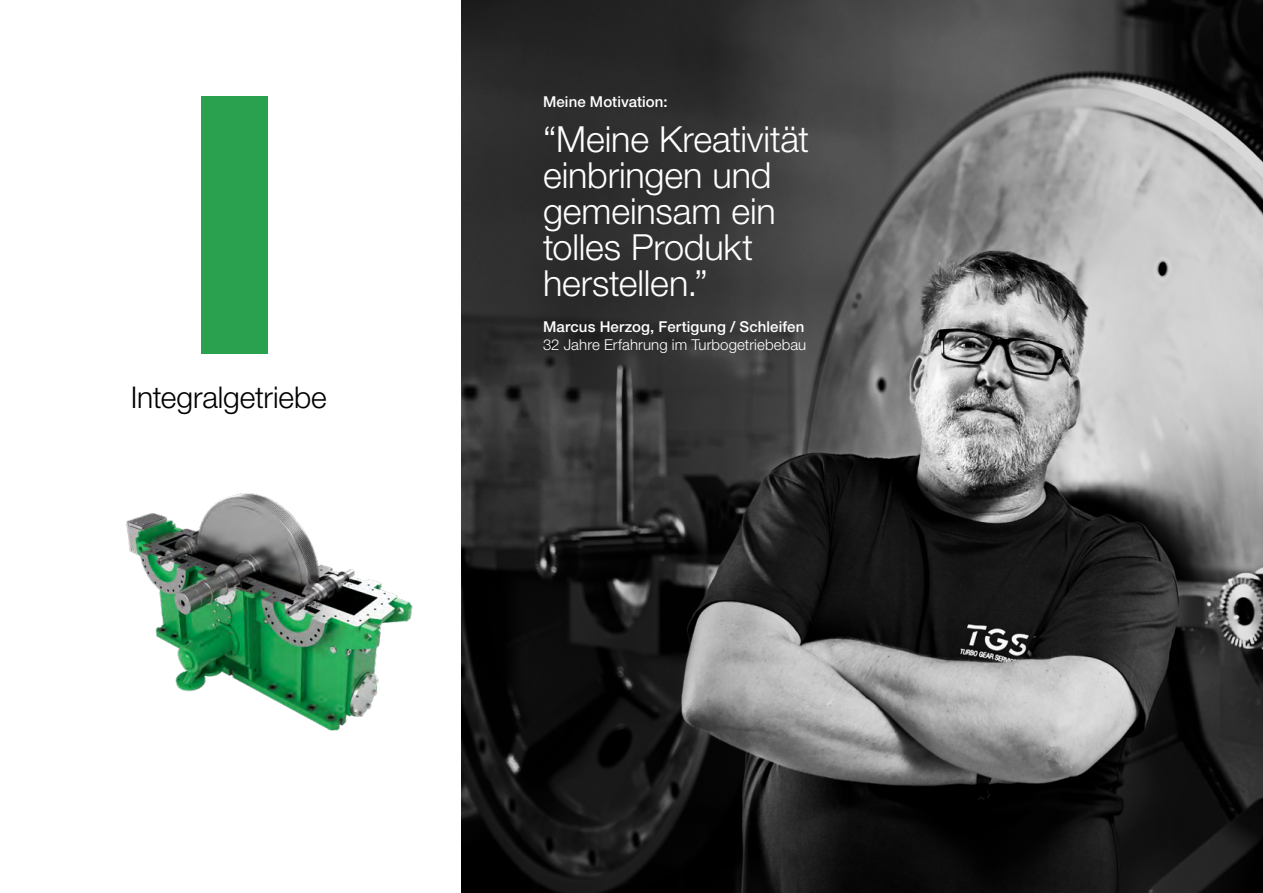
<style>
.page{position:relative;width:1263px;height:893px;background:#fff}
.page>*{position:absolute;margin:0;border:0;box-sizing:border-box;transform-origin:0 0}
.t1{font:800 360px "Helvetica Neue LT Std";color:#2aa14f}
.t2{font:300 36px/36px "Helvetica Neue LT Std";letter-spacing:-.005em;color:#fff}
.t3{font:300 30px "Helvetica Neue LT Std";letter-spacing:-.005em;color:#000}
.t4{font:500 15px "Helvetica Neue LT Std";letter-spacing:.005em;color:#fff}
.t5{font:300 15px "Helvetica Neue LT Std";letter-spacing:.005em;color:#fff}
</style>
<div class="page">
<img style="left:461px;top:0;width:802px;height:893px">
<img style="left:126px;top:372px;width:356px;height:382px">
<h1 class="t1" style="left:178px;top:11px;width:115px">I</h1>
<p class="t4" style="left:543px;top:93px;width:126px">Meine Motivation:</p>
<p class="t2" style="left:543px;top:120px;width:268px">“Meine Kreativität einbringen und gemeinsam ein tolles Produkt herstellen.”</p>
<p class="t4" style="left:543px;top:317px;width:263px">Marcus Herzog, Fertigung / Schleifen</p>
<p class="t5" style="left:543px;top:335px;width:265px">32 Jahre Erfahrung im Turbogetriebebau</p>
<p class="t3" style="left:131px;top:379px;width:198px">Integralgetriebe</p>
</div>
